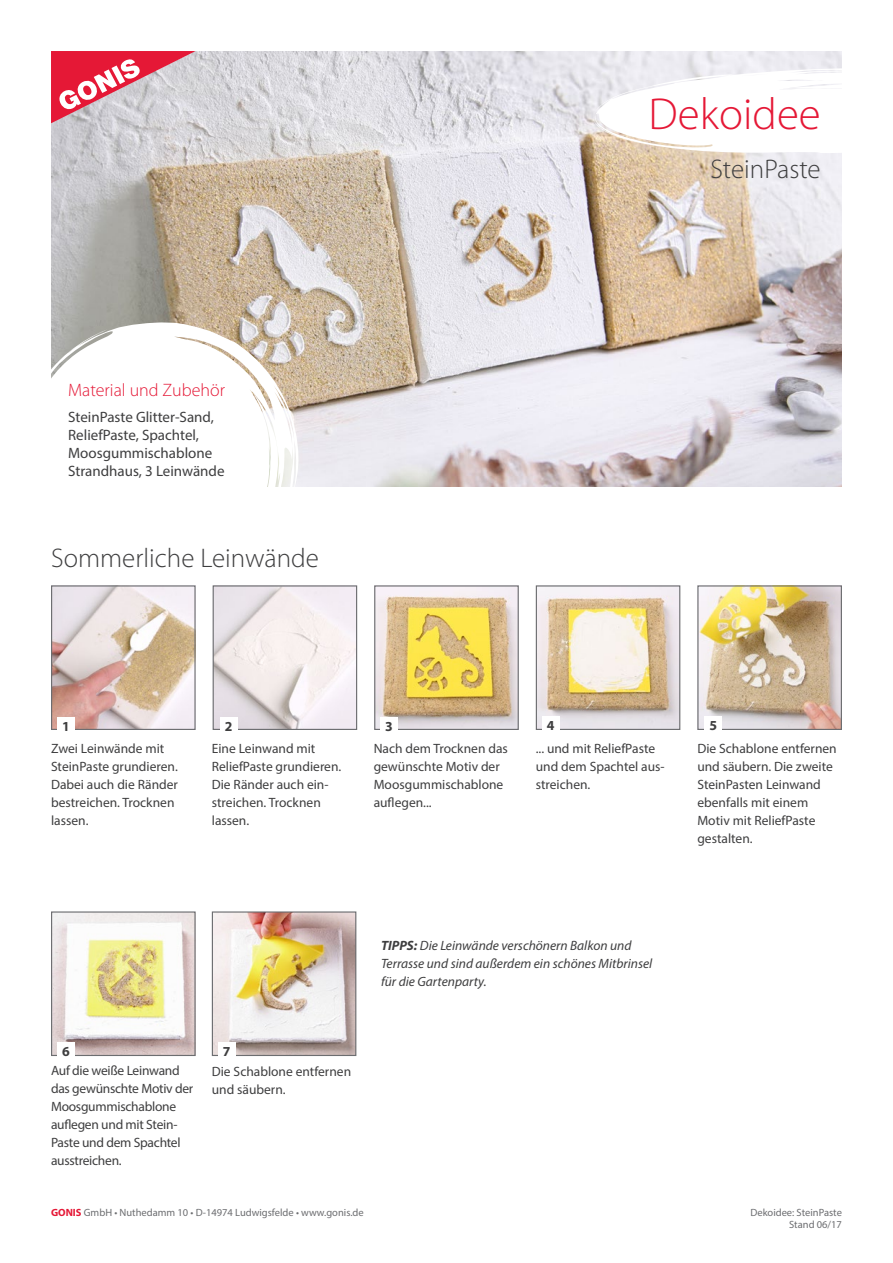
<style>
.page{position:relative;width:893px;height:1263px;background:#fff}
.page>*{position:absolute;margin:0;border:0;box-sizing:border-box;transform-origin:0 0}
.t1{font:300 45px "Myriad Pro";color:#e51836}
.t2{font:300 27px "Myriad Pro";color:#3e3e3f}
.t3{font:300 18px "Myriad Pro";color:#e51836}
.t4{font:15px/18px "Myriad Pro";color:#3e3e3f}
.t5{font:700 13.8px "Myriad Pro";color:#3e3e3f}
.t6{font:13.5px/18px "Myriad Pro";color:#3e3e3f}
.t7{font:13.5px/18px "Myriad Pro";letter-spacing:-.02em;color:#3e3e3f}
.t8{font:italic 13.5px/18px "Myriad Pro";color:#3e3e3f}
.t9{font:10.5px/12.6px "Myriad Pro";color:#6c6d70;text-align:right}
.s1{font-weight:700}
.s2{font-weight:700;color:#e51836}
</style>
<div class="page">
<img style="left:51px;top:51px;width:791px;height:436px">
<img style="left:53px;top:587px;width:141px;height:141px">
<div style="left:51px;top:585px;width:145px;height:145px;border:1px solid #6c6d70"></div>
<img style="left:215px;top:587px;width:140px;height:141px">
<div style="left:213px;top:585px;width:144px;height:145px;border:1px solid #6c6d70"></div>
<img style="left:53px;top:913px;width:141px;height:141px">
<div style="left:51px;top:911px;width:145px;height:145px;border:1px solid #6c6d70"></div>
<img style="left:376px;top:587px;width:141px;height:141px">
<div style="left:374px;top:585px;width:145px;height:145px;border:1px solid #6c6d70"></div>
<img style="left:699px;top:587px;width:141px;height:141px">
<div style="left:697px;top:585px;width:145px;height:145px;border:1px solid #6c6d70"></div>
<img style="left:538px;top:587px;width:140px;height:141px">
<div style="left:536px;top:585px;width:144px;height:145px;border:1px solid #6c6d70"></div>
<div style="left:57px;top:717px;width:17px;height:17px;background:#fff"></div>
<div style="left:57px;top:1042px;width:17px;height:17px;background:#fff"></div>
<div style="left:220px;top:717px;width:17px;height:17px;background:#fff"></div>
<div style="left:381px;top:717px;width:17px;height:17px;background:#fff"></div>
<div style="left:542px;top:716px;width:17px;height:17px;background:#fff"></div>
<div style="left:705px;top:716px;width:17px;height:17px;background:#fff"></div>
<svg style="left:51px;top:322px;width:248px;height:165px"></svg>
<img style="left:214px;top:913px;width:140px;height:141px">
<div style="left:212px;top:911px;width:144px;height:145px;border:1px solid #6c6d70"></div>
<div style="left:218px;top:1042px;width:17px;height:17px;background:#fff"></div>
<svg style="left:51px;top:51px;width:145px;height:72px;background:#dd8a98"></svg>
<svg style="left:593px;top:68px;width:249px;height:85px"></svg>
<h1 class="t1" style="left:648px;top:87px;width:174px">Dekoidee</h1>
<h3 class="t3" style="left:68px;top:379px;width:158px">Material und Zubehör</h3>
<p class="t4" style="left:68px;top:407px;width:158px">SteinPaste Glitter-Sand,<br>ReliefPaste, Spachtel,<br>Moosgummischablone<br>Strandhaus, 3 Leinwände</p>
<h2 class="t2" style="left:51px;top:542px;width:269px">Sommerliche Leinwände</h2>
<h2 class="t2" style="left:710px;top:153px;width:112px">SteinPaste</h2>
<p class="t5" style="left:62px;top:717px;width:9px">1</p>
<p class="t5" style="left:225px;top:717px;width:9px">2</p>
<p class="t5" style="left:385px;top:717px;width:9px">3</p>
<p class="t5" style="left:547px;top:716px;width:9px">4</p>
<p class="t5" style="left:709px;top:716px;width:9px">5</p>
<p class="t6" style="left:51px;top:740px;width:128px">Zwei Leinwände mit<br>SteinPaste grundieren.<br>Dabei auch die Ränder bestreichen. Trocknen lassen.</p>
<p class="t6" style="left:212px;top:740px;width:131px">Eine Leinwand mit<br>ReliefPaste grundieren.<br>Die Ränder auch ein&shy;streichen. Trocknen lassen.</p>
<p class="t6" style="left:536px;top:740px;width:130px">... und mit ReliefPaste und dem Spachtel aus&shy;streichen.</p>
<p class="t6" style="left:697px;top:739px;width:141px">Die Schablone entfernen und säubern. Die zweite<br>SteinPasten Leinwand ebenfalls mit einem<br>Motiv mit ReliefPaste gestalten.</p>
<p class="t6" style="left:374px;top:739px;width:136px">Nach dem Trocknen das gewünschte Motiv der<br>Moosgummischablone auflegen...</p>
<p class="t5" style="left:62px;top:1042px;width:9px">6</p>
<p class="t7" style="left:51px;top:1062px;width:144px">Auf die weiße Leinwand das gewünschte Motiv der<br>Moosgummischablone auflegen und mit Stein-<br>Paste und dem Spachtel ausstreichen.</p>
<p class="t5" style="left:223px;top:1042px;width:9px">7</p>
<p class="t6" style="left:212px;top:1062px;width:141px">Die Schablone entfernen und säubern.</p>
<p class="t8" style="left:381px;top:936px;width:273px"><span class="s1">TIPPS:</span> Die Leinwände verschönern Balkon und<br>Terrasse und sind außerdem ein schönes Mitbrinsel für die Gartenparty.</p>
<p class="t9" style="left:51px;top:1205px;width:314px"><span class="s2">GONIS</span> GmbH • Nuthedamm 10 • D-14974 Ludwigsfelde • www.gonis.de</p>
<p class="t9" style="left:750px;top:1205px;width:93px">Dekoidee: SteinPaste<br>Stand 06/17</p>
</div>
